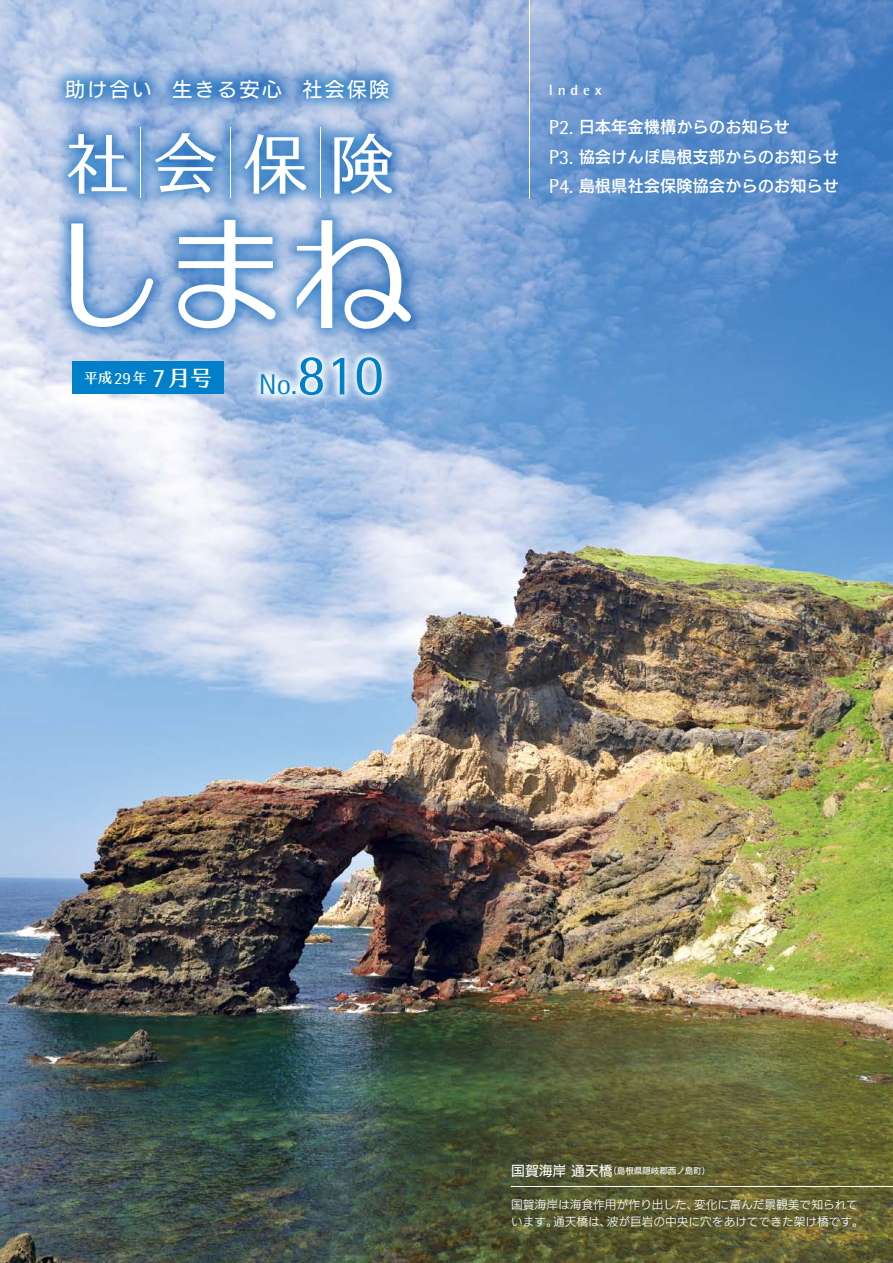
<style>
.page{position:relative;width:893px;height:1263px;background:#fff}
.page>*{position:absolute;margin:0;border:0;box-sizing:border-box;transform-origin:0 0}
.t1{font:28.65px "Rotis Semi Sans";color:#0080c8}
.t2{font:20.25px "UD Kakugo Small Pr 6 M";letter-spacing:.1em;color:#fff}
.t3{font:16.2px/29.7px "UD Kakugo Small Pr 6 DB";color:#fff}
.t4{font:700 14.85px "Rotis Semi Sans";letter-spacing:.32em;color:#fff}
.t5{font:14.1px "UD Typos 512 Std";color:#fff}
.t6{font:11.7px/17px "UD Kakugo Small Pr 6 R";color:#fff}
.t7{font:8.55px "UD Kakugo Small Pr 6 M";color:#fff}
.s1{font-family:"Rotis Semi Sans";font-size:16.95px}
.s2{font-family:"Rotis Semi Sans";font-size:26.55px}
.s3{font-size:22.05px}
.s4{font-size:57.6px}
.s5{font-family:"Rotis Semi Sans";font-size:20.25px}
.s6{font-size:13.8px}
</style>
<div class="page">
<img style="left:0;top:0;width:893px;height:1263px">
<hr style="left:529px;top:0;width:1px;height:198px;background:#fff">
<hr style="left:512px;top:1186px;width:381px;height:1px;background:#fff">
<img style="left:1px;top:15px;width:470px;height:374px">
<svg style="left:178px;top:220px;width:98px;height:108px"></svg>
<svg style="left:71px;top:223px;width:82px;height:104px"></svg>
<svg style="left:297px;top:220px;width:114px;height:69px"></svg>
<svg style="left:68px;top:134px;width:59px;height:60px"></svg>
<svg style="left:155px;top:133px;width:61px;height:59px"></svg>
<svg style="left:244px;top:134px;width:62px;height:60px"></svg>
<svg style="left:334px;top:134px;width:59px;height:60px"></svg>
<hr style="left:141px;top:128px;width:1px;height:70px;background:#fff">
<hr style="left:230px;top:128px;width:1px;height:70px;background:#fff">
<hr style="left:320px;top:128px;width:1px;height:70px;background:#fff">
<img style="left:201px;top:289px;width:241px;height:177px">
<div style="left:72px;top:362px;width:152px;height:32px;background:#0080c8"></div>
<h2 class="t2" style="left:65px;top:78px;width:326px">助け合い 生きる安心 社会保険</h2>
<p class="t5" style="left:84px;top:366px;width:129px">平成<span class="s1">29</span>年 <span class="s2">7</span><span class="s3">月号</span></p>
<h1 class="t1" style="left:259px;top:368px;width:126px">No.<span class="s4">810</span></h1>
<p class="t4" style="left:549px;top:81px;width:54px">Index</p>
<h3 class="t3" style="left:549px;top:112px;width:292px"><span class="s5">P2.</span> 日本年金機構からのお知らせ<br><span class="s5">P3.</span> 協会けんぽ島根支部からのお知らせ<br><span class="s5">P4.</span> 島根県社会保険協会からのお知らせ</h3>
<p class="t7" style="left:511px;top:1166px;width:201px"><span class="s6">国賀海岸 通天橋</span>（島根県隠岐郡西ノ島町）</p>
<p class="t6" style="left:511px;top:1196px;width:354px">国賀海岸は海食作用が作り出した、変化に富んだ景観美で知られています。通天橋は、波が巨岩の中央に穴をあけてできた架け橋です。</p>
</div>
